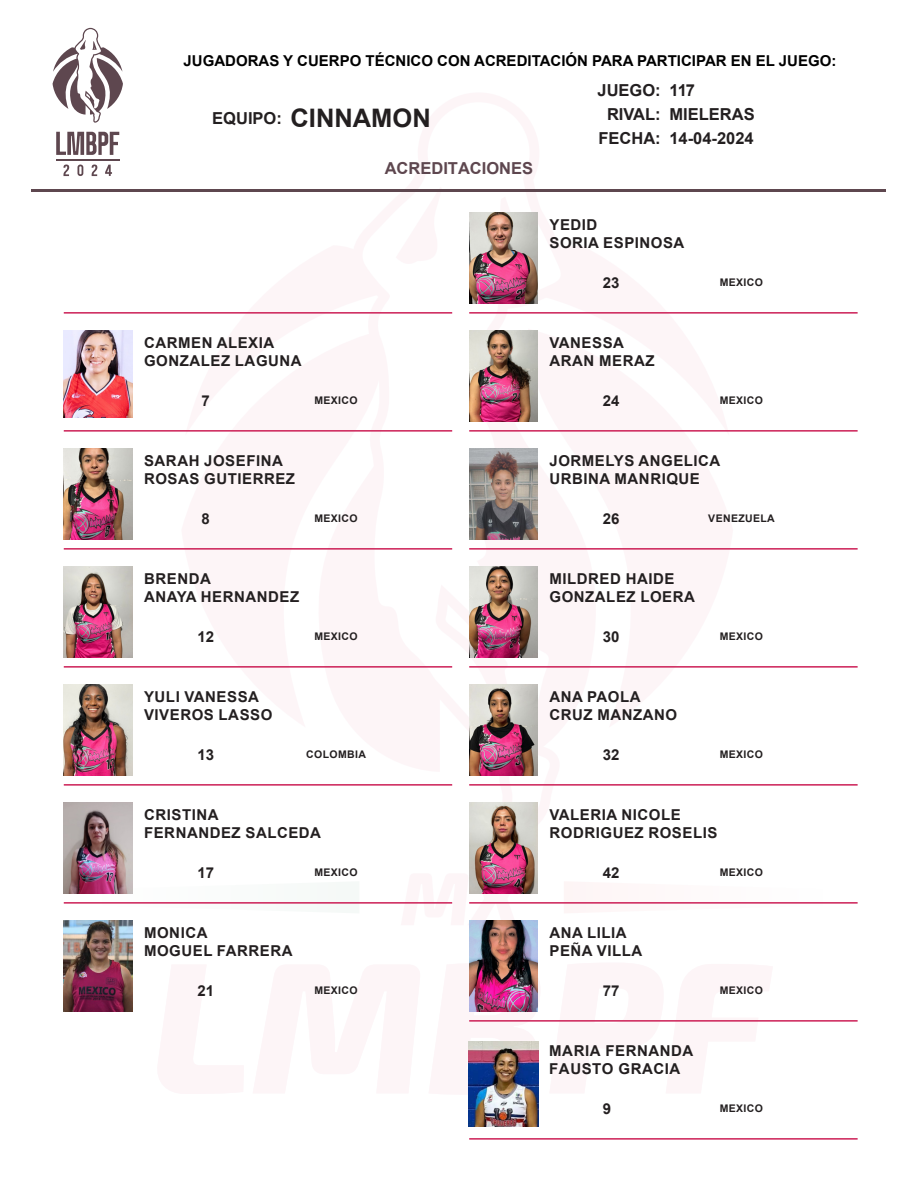
<style>
.page{position:relative;width:918px;height:1188px;background:#fff}
.page>*{position:absolute;margin:0;border:0;box-sizing:border-box;transform-origin:0 0}
.t1{font:700 25.5px "Arial";color:#231f20}
.t2{font:700 16.5px/24px "Arial";color:#231f20}
.t3{font:700 16.5px "Arial";color:#5e474f}
.t4{font:700 15px/18px "Arial";letter-spacing:.035em;color:#231f20}
.t5{font:700 15px "Arial";color:#000}
.t6{font:700 10.5px "Arial";letter-spacing:.035em;color:#231f20}
</style>
<div class="page">
<svg style="left:452px;top:893px;width:82px;height:28px"></svg>
<svg style="left:89px;top:870px;width:44px;height:54px"></svg>
<svg style="left:452px;top:212px;width:86px;height:591px"></svg>
<hr style="left:32px;top:189px;width:854px;height:3px;background:#5e474f">
<svg style="left:53px;top:28px;width:70px;height:95px"></svg>
<svg style="left:56px;top:132px;width:63px;height:23px"></svg>
<svg style="left:63px;top:165px;width:6px;height:11px"></svg>
<svg style="left:77px;top:165px;width:6px;height:11px"></svg>
<svg style="left:92px;top:165px;width:5px;height:11px"></svg>
<svg style="left:105px;top:165px;width:7px;height:11px"></svg>
<hr style="left:56px;top:159px;width:64px;height:1px;background:#5e474f">
<hr style="left:64px;top:312px;width:388px;height:2px;background:#cc1f56">
<img style="left:64px;top:331px;width:68px;height:86px">
<hr style="left:64px;top:430px;width:388px;height:2px;background:#cc1f56">
<img style="left:64px;top:449px;width:68px;height:90px">
<hr style="left:64px;top:548px;width:388px;height:2px;background:#cc1f56">
<img style="left:64px;top:567px;width:68px;height:90px">
<hr style="left:64px;top:666px;width:388px;height:2px;background:#cc1f56">
<img style="left:64px;top:685px;width:68px;height:90px">
<hr style="left:64px;top:784px;width:388px;height:2px;background:#cc1f56">
<img style="left:64px;top:803px;width:68px;height:90px">
<img style="left:64px;top:921px;width:68px;height:90px">
<hr style="left:64px;top:902px;width:388px;height:2px;background:#cc1f56">
<img style="left:469px;top:213px;width:69px;height:90px">
<hr style="left:469px;top:312px;width:389px;height:2px;background:#cc1f56">
<img style="left:469px;top:331px;width:69px;height:90px">
<hr style="left:469px;top:430px;width:389px;height:2px;background:#cc1f56">
<img style="left:469px;top:449px;width:69px;height:90px">
<hr style="left:469px;top:548px;width:389px;height:2px;background:#cc1f56">
<img style="left:469px;top:567px;width:69px;height:90px">
<hr style="left:469px;top:666px;width:389px;height:2px;background:#cc1f56">
<img style="left:469px;top:685px;width:69px;height:90px">
<hr style="left:469px;top:784px;width:389px;height:2px;background:#cc1f56">
<img style="left:469px;top:803px;width:69px;height:90px">
<hr style="left:469px;top:902px;width:389px;height:2px;background:#cc1f56">
<img style="left:469px;top:921px;width:69px;height:90px">
<hr style="left:469px;top:1020px;width:389px;height:2px;background:#cc1f56">
<img style="left:469px;top:1041px;width:69px;height:86px">
<hr style="left:469px;top:1138px;width:389px;height:2px;background:#cc1f56">
<p class="t5" style="left:184px;top:51px;width:654px">JUGADORAS Y CUERPO TÉCNICO CON ACREDITACIÓN PARA PARTICIPAR EN EL JUEGO:</p>
<p class="t2" style="left:669px;top:79px;width:87px">117<br>MIELERAS<br>14-04-2024</p>
<p class="t2" style="left:598px;top:79px;width:65px;text-align:center">JUEGO:<br>RIVAL:<br>FECHA:</p>
<h1 class="t1" style="left:291px;top:101px;width:142px">CINNAMON</h1>
<p class="t2" style="left:212px;top:107px;width:71px">EQUIPO:</p>
<p class="t4" style="left:144px;top:334px;width:132px">CARMEN ALEXIA</p>
<p class="t4" style="left:144px;top:352px;width:159px">GONZALEZ LAGUNA</p>
<p class="t4" style="left:202px;top:391px;width:10px">7</p>
<p class="t6" style="left:314px;top:393px;width:45px">MEXICO</p>
<p class="t4" style="left:144px;top:452px;width:140px">SARAH JOSEFINA</p>
<p class="t4" style="left:144px;top:470px;width:153px">ROSAS GUTIERREZ</p>
<p class="t4" style="left:202px;top:509px;width:10px">8</p>
<p class="t6" style="left:314px;top:511px;width:45px">MEXICO</p>
<p class="t3" style="left:385px;top:156px;width:150px">ACREDITACIONES</p>
<p class="t4" style="left:550px;top:216px;width:49px">YEDID</p>
<p class="t4" style="left:550px;top:234px;width:136px">SORIA ESPINOSA</p>
<p class="t4" style="left:603px;top:273px;width:18px">23</p>
<p class="t6" style="left:720px;top:275px;width:45px">MEXICO</p>
<p class="t4" style="left:550px;top:334px;width:76px">VANESSA</p>
<p class="t4" style="left:550px;top:352px;width:107px">ARAN MERAZ</p>
<p class="t4" style="left:603px;top:391px;width:18px">24</p>
<p class="t6" style="left:720px;top:393px;width:45px">MEXICO</p>
<p class="t4" style="left:550px;top:452px;width:172px">JORMELYS ANGELICA</p>
<p class="t4" style="left:550px;top:470px;width:152px">URBINA MANRIQUE</p>
<p class="t4" style="left:603px;top:509px;width:18px">26</p>
<p class="t6" style="left:708px;top:511px;width:68px">VENEZUELA</p>
<p class="t4" style="left:144px;top:570px;width:68px">BRENDA</p>
<p class="t4" style="left:144px;top:588px;width:157px">ANAYA HERNANDEZ</p>
<p class="t4" style="left:197px;top:627px;width:18px">12</p>
<p class="t6" style="left:314px;top:629px;width:45px">MEXICO</p>
<p class="t4" style="left:144px;top:688px;width:116px">YULI VANESSA</p>
<p class="t4" style="left:144px;top:706px;width:130px">VIVEROS LASSO</p>
<p class="t4" style="left:197px;top:745px;width:18px">13</p>
<p class="t6" style="left:306px;top:747px;width:61px">COLOMBIA</p>
<p class="t4" style="left:144px;top:806px;width:76px">CRISTINA</p>
<p class="t4" style="left:144px;top:824px;width:179px">FERNANDEZ SALCEDA</p>
<p class="t4" style="left:197px;top:863px;width:18px">17</p>
<p class="t6" style="left:314px;top:865px;width:45px">MEXICO</p>
<p class="t4" style="left:550px;top:570px;width:126px">MILDRED HAIDE</p>
<p class="t4" style="left:550px;top:588px;width:147px">GONZALEZ LOERA</p>
<p class="t4" style="left:603px;top:627px;width:18px">30</p>
<p class="t6" style="left:720px;top:629px;width:45px">MEXICO</p>
<p class="t4" style="left:550px;top:688px;width:93px">ANA PAOLA</p>
<p class="t4" style="left:550px;top:706px;width:129px">CRUZ MANZANO</p>
<p class="t4" style="left:603px;top:745px;width:18px">32</p>
<p class="t6" style="left:720px;top:747px;width:45px">MEXICO</p>
<p class="t4" style="left:550px;top:806px;width:133px">VALERIA NICOLE</p>
<p class="t4" style="left:550px;top:824px;width:169px">RODRIGUEZ ROSELIS</p>
<p class="t4" style="left:603px;top:863px;width:18px">42</p>
<p class="t6" style="left:720px;top:865px;width:45px">MEXICO</p>
<p class="t4" style="left:144px;top:924px;width:65px">MONICA</p>
<p class="t4" style="left:144px;top:942px;width:150px">MOGUEL FARRERA</p>
<p class="t4" style="left:197px;top:981px;width:18px">21</p>
<p class="t6" style="left:314px;top:983px;width:45px">MEXICO</p>
<p class="t4" style="left:550px;top:924px;width:79px">ANA LILIA</p>
<p class="t4" style="left:550px;top:942px;width:94px">PEÑA VILLA</p>
<p class="t4" style="left:603px;top:981px;width:18px">77</p>
<p class="t6" style="left:720px;top:983px;width:45px">MEXICO</p>
<p class="t4" style="left:549px;top:1042px;width:146px">MARIA FERNANDA<br>FAUSTO GRACIA</p>
<p class="t4" style="left:603px;top:1099px;width:10px">9</p>
<p class="t6" style="left:720px;top:1101px;width:45px">MEXICO</p>
</div>
